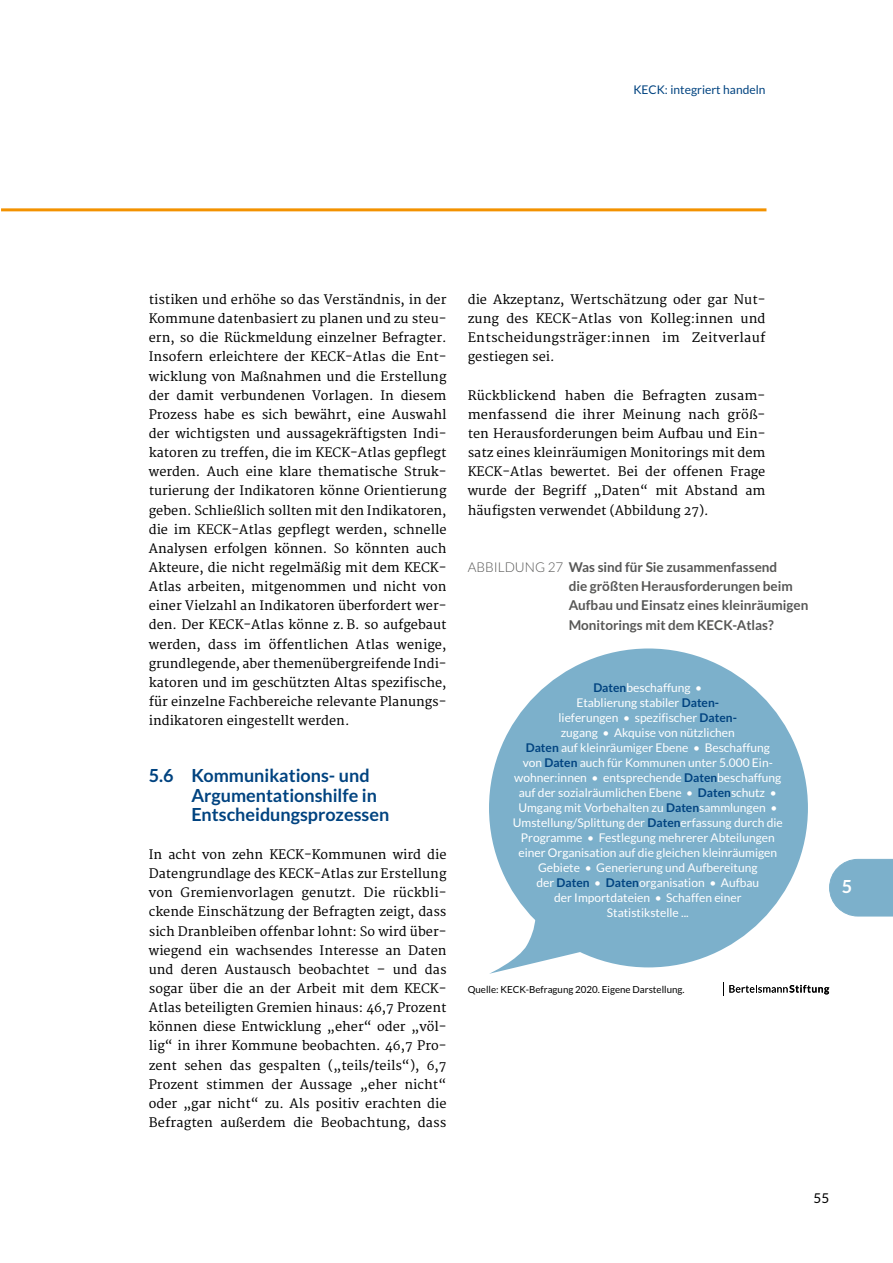
<style>
.page{position:relative;width:893px;height:1263px;background:#fff}
.page>*{position:absolute;margin:0;border:0;box-sizing:border-box;transform-origin:0 0}
.t1{font:700 18px/19.2px "Lato";color:#004380}
.t2{font:700 18px "Lato";color:#fff}
.t3{font:700 13.5px/19.2px "Lato";color:#575756}
.t4{font:13.5px "Lato";color:#000}
.t5{font:12.75px/19.2px "Merriweather";color:#000;text-align:justify}
.t6{font:12px/15px "Lato";color:#fff;text-align:center}
.t7{font:12px "Lato";color:#004380}
.t8{font:9.75px "Lato";color:#000}
.s1{font-weight:300}
.s2{font-weight:700;color:#004380}
</style>
<div class="page">
<hr style="left:1px;top:208px;width:765px;height:3px;background:#f39200">
<svg style="left:829px;top:859px;width:64px;height:57px;background:#88b7cf"></svg>
<div style="left:489px;top:648px;width:319px;height:319px;background:#7cb0cb;border-radius:50%"></div>
<svg style="left:489px;top:916px;width:98px;height:58px"></svg>
<svg style="left:723px;top:982px;width:106px;height:13px"></svg>
<p class="t7" style="left:633px;top:83px;width:133px">KECK: integriert handeln</p>
<p class="t5" style="left:149px;top:290px;width:299px">tistiken und erhöhe so das Verständnis, in der Kommune datenbasiert zu planen und zu steu&shy;ern, so die Rückmeldung einzelner Befragter.<br>Insofern erleichtere der KECK-Atlas die Ent&shy;wicklung von Maßnahmen und die Erstellung der damit verbundenen Vorlagen. In diesem Prozess habe es sich bewährt, eine Auswahl der wichtigsten und aussagekräftigsten Indi&shy;katoren zu treffen, die im KECK-Atlas gepflegt werden. Auch eine klare thematische Struk&shy;turierung der Indikatoren könne Orientierung geben. Schließlich sollten mit den Indikatoren, die im KECK-Atlas gepflegt werden, schnelle Analysen erfolgen können. So könnten auch Akteure, die nicht regelmäßig mit dem KECK-Atlas arbeiten, mitgenommen und nicht von einer Vielzahl an Indikatoren überfordert wer&shy;den. Der KECK-Atlas könne z. B. so aufgebaut werden, dass im öffentlichen Atlas wenige, grundlegende, aber themenübergreifende Indi&shy;katoren und im geschützten Altas spezifische, für einzelne Fachbereiche relevante Planungs&shy;indikatoren eingestellt werden.</p>
<h1 class="t1" style="left:191px;top:766px;width:199px;text-indent:-43px">5.6 Kommunikations- und<br>Argumentationshilfe in<br>Entscheidungsprozessen</h1>
<p class="t5" style="left:149px;top:845px;width:299px">In acht von zehn KECK-Kommunen wird die Datengrundlage des KECK-Atlas zur Erstellung von Gremienvorlagen genutzt. Die rückbli&shy;ckende Einschätzung der Befragten zeigt, dass sich Dranbleiben offenbar lohnt: So wird über&shy;wiegend ein wachsendes Interesse an Daten und deren Austausch beobachtet – und das sogar über die an der Arbeit mit dem KECK-Atlas beteiligten Gremien hinaus: 46,7 Prozent können diese Entwicklung „eher“ oder „völ&shy;lig“ in ihrer Kommune beobachten. 46,7 Pro&shy;zent sehen das gespalten („teils/teils“), 6,7<br>Prozent stimmen der Aussage „eher nicht“ oder „gar nicht“ zu. Als positiv erachten die Befragten außerdem die Beobachtung, dass</p>
<p class="t5" style="left:468px;top:290px;width:299px">die Akzeptanz, Wertschätzung oder gar Nut&shy;zung des KECK-Atlas von Kolleg:innen und Entscheidungsträger:innen im Zeitverlauf gestiegen sei.</p>
<p class="t5" style="left:468px;top:386px;width:299px">Rückblickend haben die Befragten zusam&shy;menfassend die ihrer Meinung nach größ&shy;ten Herausforderungen beim Aufbau und Ein&shy;satz eines kleinräumigen Monitorings mit dem KECK-Atlas bewertet. Bei der offenen Frage wurde der Begriff „Daten“ mit Abstand am häufigsten verwendet (Abbildung 27).</p>
<p class="t3" style="left:569px;top:557px;width:241px;text-indent:-101px"><span class="s1">ABBILDUNG 27</span> Was sind für Sie zusammenfassend<br>die größten Herausforderungen beim Aufbau und Einsatz eines kleinräumigen Monitorings mit dem KECK-Atlas?</p>
<p class="t6" style="left:513px;top:680px;width:272px"><span class="s2">Daten</span>beschaffung •<br>Etablierung stabiler <span class="s2">Daten-<br></span>lieferungen • spezifischer <span class="s2">Daten-<br></span>zugang • Akquise von nützlichen<br><span class="s2">Daten</span> auf kleinräumiger Ebene • Beschaffung<br>von <span class="s2">Daten</span> auch für Kommunen unter 5.000 Ein&shy;wohner:innen • entsprechende <span class="s2">Daten</span>beschaffung auf der sozialräumlichen Ebene • <span class="s2">Daten</span>schutz • Umgang mit Vorbehalten zu <span class="s2">Daten</span>sammlungen • Umstellung/Splittung der <span class="s2">Daten</span>erfassung durch die Programme • Festlegung mehrerer Abteilungen einer Organisation auf die gleichen kleinräumigen Gebiete • Generierung und Aufbereitung<br>der <span class="s2">Daten</span> • <span class="s2">Daten</span>organisation • Aufbau<br>der Importdateien • Schaffen einer<br>Statistikstelle ...</p>
<p class="t8" style="left:468px;top:984px;width:218px">Quelle: KECK-Befragung 2020. Eigene Darstellung.</p>
<h1 class="t2" style="left:842px;top:876px;width:12px">5</h1>
<p class="t4" style="left:813px;top:1191px;width:17px">55</p>
</div>
